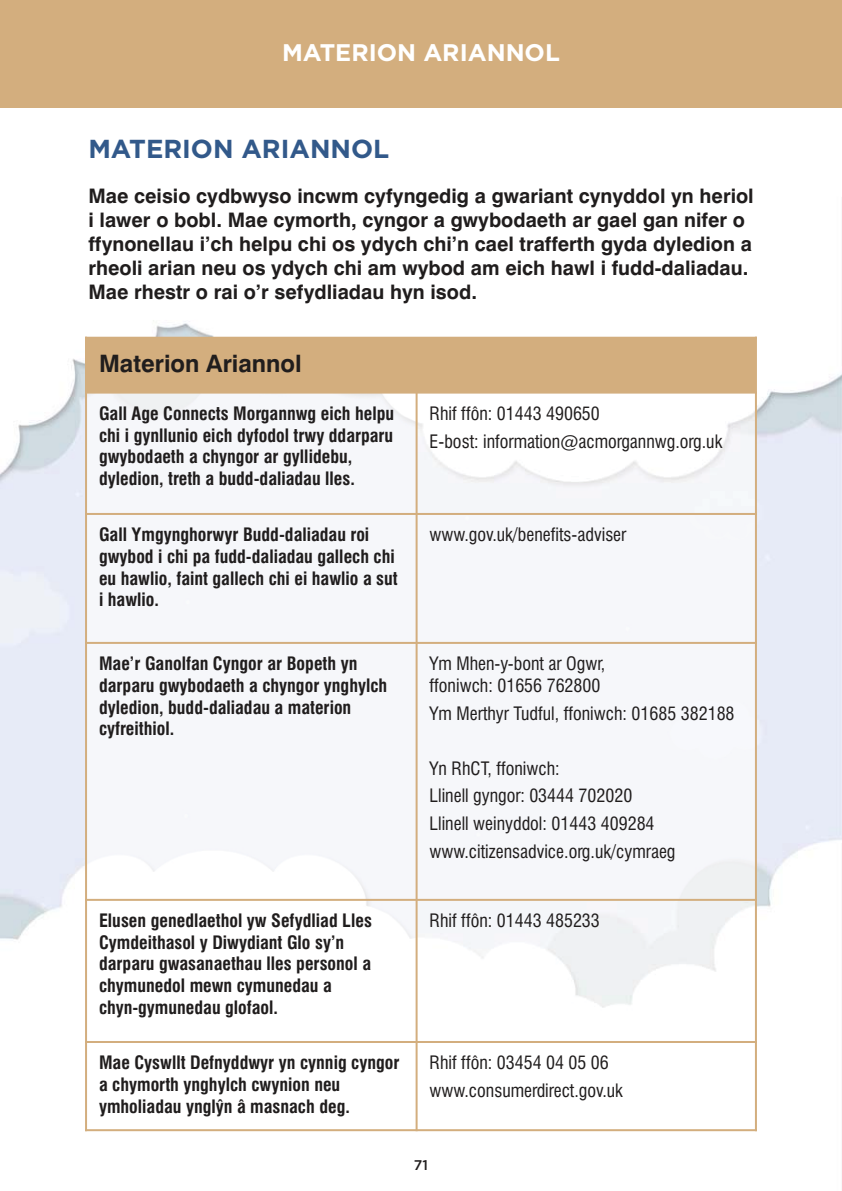
<style>
.page{position:relative;width:842px;height:1191px;background:#fff}
.page>*{position:absolute;margin:0;border:0;box-sizing:border-box;transform-origin:0 0}
.t1{font:700 26px "Gotham";color:#32598a}
.t2{font:700 24px "Gotham";color:#fff}
.t3{font:700 24px "Swiss 721 BT";color:#201d1d}
.t4{font:700 20px/24px "Swiss 721 BT";color:#201d1d}
.t5{font:700 condensed 18px/21.6px "Swiss 721 BT";color:#201d1d}
.t6{font:condensed 18px/27.6px "Swiss 721 BT";color:#201d1d}
.t7{font:500 14px "Gotham";color:#201d1d}
</style>
<div class="page">
<img style="left:0;top:107px;width:842px;height:1025px">
<div style="left:0;top:0;width:842px;height:107px;background:#d3ae7e"></div>
<div style="left:85px;top:337px;width:671px;height:55px;background:#d3ae7e"></div>
<div style="left:87px;top:393px;width:329px;height:120px;background:#f6f7fa"></div>
<img style="left:418px;top:393px;width:337px;height:120px">
<div style="left:87px;top:515px;width:329px;height:127px;background:#f6f7fa"></div>
<div style="left:418px;top:515px;width:337px;height:127px;background:#f6f7fa"></div>
<img style="left:87px;top:644px;width:329px;height:255px">
<div style="left:418px;top:644px;width:337px;height:255px;background:#f6f7fa"></div>
<img style="left:87px;top:901px;width:329px;height:140px">
<img style="left:418px;top:901px;width:337px;height:140px">
<img style="left:87px;top:1043px;width:329px;height:86px">
<img style="left:418px;top:1043px;width:337px;height:86px">
<hr style="left:85px;top:337px;width:2px;height:794px;background:#d3ae7e">
<hr style="left:416px;top:391px;width:2px;height:740px;background:#d3ae7e">
<hr style="left:755px;top:337px;width:2px;height:794px;background:#d3ae7e">
<hr style="left:85px;top:391px;width:672px;height:2px;background:#d3ae7e">
<hr style="left:85px;top:513px;width:672px;height:2px;background:#d3ae7e">
<hr style="left:85px;top:642px;width:672px;height:2px;background:#d3ae7e">
<hr style="left:85px;top:899px;width:672px;height:2px;background:#d3ae7e">
<hr style="left:85px;top:1041px;width:672px;height:2px;background:#d3ae7e">
<hr style="left:85px;top:1129px;width:672px;height:2px;background:#d3ae7e">
<h2 class="t2" style="left:282px;top:44px;width:279px">MATERION ARIANNOL</h2>
<h1 class="t1" style="left:88px;top:140px;width:302px">MATERION ARIANNOL</h1>
<p class="t4" style="left:88px;top:186px;width:667px">Mae ceisio cydbwyso incwm cyfyngedig a gwariant cynyddol yn heriol i lawer o bobl. Mae cymorth, cyngor a gwybodaeth ar gael gan nifer o ffynonellau i’ch helpu chi os ydych chi’n cael trafferth gyda dyledion a rheoli arian neu os ydych chi am wybod am eich hawl i fudd-daliadau.<br>Mae rhestr o rai o’r sefydliadau hyn isod.</p>
<h2 class="t3" style="left:99px;top:355px;width:204px">Materion Ariannol</h2>
<p class="t5" style="left:99px;top:404px;width:297px">Gall Age Connects Morgannwg eich helpu chi i gynllunio eich dyfodol trwy ddarparu gwybodaeth a chyngor ar gyllidebu, dyledion, treth a budd-daliadau lles.</p>
<p class="t6" style="left:430px;top:401px;width:294px">Rhif ffôn: 01443 490650<br>E-bost: information@acmorgannwg.org.uk</p>
<p class="t5" style="left:99px;top:525px;width:300px">Gall Ymgynghorwyr Budd-daliadau roi gwybod i chi pa fudd-daliadau gallech chi eu hawlio, faint gallech chi ei hawlio a sut i hawlio.</p>
<p class="t6" style="left:430px;top:522px;width:198px">www.gov.uk/benefits-adviser</p>
<p class="t5" style="left:99px;top:654px;width:290px">Mae’r Ganolfan Cyngor ar Bopeth yn darparu gwybodaeth a chyngor ynghylch dyledion, budd-daliadau a materion cyfreithiol.</p>
<p class="t6" style="left:430px;top:654px;width:177px;line-height:21.6px">Ym Mhen-y-bont ar Ogwr, ffoniwch: 01656 762800</p>
<p class="t6" style="left:430px;top:700px;width:306px">Ym Merthyr Tudful, ffoniwch: 01685 382188</p>
<p class="t6" style="left:430px;top:756px;width:247px">Yn RhCT, ffoniwch:<br>Llinell gyngor: 03444 702020<br>Llinell weinyddol: 01443 409284 www.citizensadvice.org.uk/cymraeg</p>
<p class="t5" style="left:99px;top:911px;width:274px">Elusen genedlaethol yw Sefydliad Lles Cymdeithasol y Diwydiant Glo sy’n darparu gwasanaethau lles personol a chymunedol mewn cymunedau a chyn-gymunedau glofaol.</p>
<p class="t6" style="left:430px;top:908px;width:172px">Rhif ffôn: 01443 485233</p>
<p class="t5" style="left:99px;top:1053px;width:302px">Mae Cyswllt Defnyddwyr yn cynnig cyngor a chymorth ynghylch cwynion neu ymholiadau ynglyˆn â masnach deg.</p>
<p class="t6" style="left:430px;top:1050px;width:195px">Rhif ffôn: 03454 04 05 06 www.consumerdirect.gov.uk</p>
<p class="t7" style="left:414px;top:1156px;width:16px">71</p>
</div>
